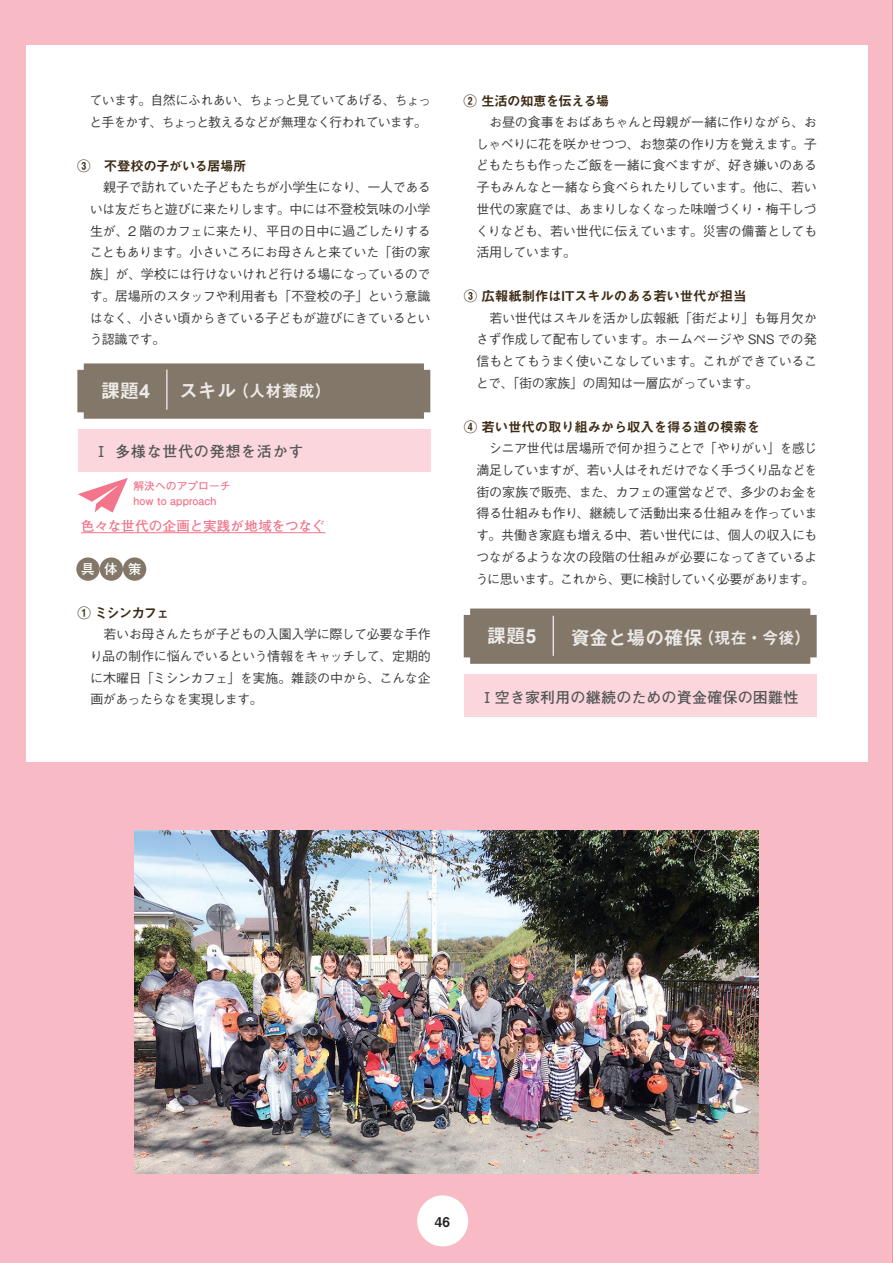
<style>
.page{position:relative;width:893px;height:1263px;background:#f8bac5}
.page>*{position:absolute;margin:0;border:0;box-sizing:border-box;transform-origin:0 0}
.t1{font:19.5px "Midashi Go Pro MB31";letter-spacing:-.02em;color:#fff}
.t2{font:16.5px "Midashi Go Pro MB31";color:#fff}
.t3{font:700 15px "Futo Go B101 Pro";letter-spacing:.02em;color:#545557}
.t4{font:700 15px "Futo Go B101 Pro";letter-spacing:.05em;color:#545557}
.t5{font:13.5px "Midashi Go Pro MB31";letter-spacing:-.02em;color:#3d2b15}
.t6{font:700 13.5px "Futo Go B101 Pro";letter-spacing:.005em;color:#f2758b}
.t7{font:13.5px "Midashi Go Pro MB31";letter-spacing:-.04em;color:#3d2b15}
.t8{font:13.5px "Midashi Go Pro MB31";letter-spacing:-.05em;color:#3d2b15}
.t9{font:700 13.5px "Futo Go B101 Pro";color:#fff}
.t10{font:13.5px "Midashi Go Pro MB31";color:#231f20}
.t11{font:500 13.05px/21.8px "Gothic BBB Pro";letter-spacing:-.045em;color:#3e3e3f;text-align:justify}
.t12{font:500 13.05px/21.8px "Gothic BBB Pro";letter-spacing:-.075em;color:#3e3e3f}
.t13{font:700 10.8px/14.5px "Futo Go B101 Pro";color:#f2758b}
.s1{font-family:"Arial";font-weight:700}
.s2{font-size:19.5px}
.s3{font-size:16.5px}
</style>
<div class="page">
<hr style="left:892px;top:0;width:1px;height:1263px;background:#f2758b">
<div style="left:26px;top:45px;width:841px;height:716px;background:#fff"></div>
<div style="left:417px;top:1195px;width:51px;height:51px;background:#fff;border-radius:50%"></div>
<svg style="left:76px;top:557px;width:24px;height:24px"></svg>
<div style="left:100px;top:557px;width:23px;height:24px;background:#827769;border-radius:50%"></div>
<div style="left:123px;top:557px;width:23px;height:24px;background:#827769;border-radius:50%"></div>
<div style="left:464px;top:608px;width:353px;height:56px;background:#827769"></div>
<hr style="left:553px;top:616px;width:1px;height:40px;background:#fff">
<div style="left:464px;top:675px;width:353px;height:42px;background:#fbd7dd"></div>
<img style="left:135px;top:831px;width:623px;height:342px">
<hr style="left:81px;top:532px;width:244px;height:1px;background:#f2758b">
<div style="left:78px;top:429px;width:353px;height:43px;background:#fbd7dd"></div>
<svg style="left:78px;top:478px;width:50px;height:34px"></svg>
<div style="left:77px;top:363px;width:353px;height:56px;background:#827769"></div>
<hr style="left:166px;top:370px;width:1px;height:40px;background:#fff">
<p class="t12" style="left:89px;top:88px;width:343px">ています。自然にふれあい、ちょっと見ていてあげる、ちょっと手をかす、ちょっと教えるなどが無理なく行われています。</p>
<p class="t7" style="left:77px;top:155px;width:171px">③　不登校の子がいる居場所</p>
<p class="t11" style="left:90px;top:175px;width:343px;text-indent:14px">親子で訪れていた子どもたちが小学生になり、一人であるいは友だちと遊びに来たりします。中には不登校気味の小学生が、2 階のカフェに来たり、平日の日中に過ごしたりすることもあります。小さいころにお母さんと来ていた「街の家族」が、学校には行けないけれど行ける場になっているのです。居場所のスタッフや利用者も「不登校の子」という意識はなく、小さい頃からきている子どもが遊びにきているという認識です。</p>
<h1 class="t1" style="left:100px;top:375px;width:51px">課題<span class="s1">4</span></h1>
<p class="t2" style="left:178px;top:378px;width:155px"><span class="s2">スキル</span>（人材養成）</p>
<p class="t4" style="left:94px;top:439px;width:211px">Ⅰ 多様な世代の発想を活かす</p>
<p class="t13" style="left:133px;top:477px;width:99px">解決へのアプローチhow to approach</p>
<p class="t6" style="left:81px;top:515px;width:246px">色々な世代の企画と実践が地域をつなぐ</p>
<p class="t9" style="left:81px;top:558px;width:62px">具体策</p>
<p class="t5" style="left:78px;top:602px;width:93px">① ミシンカフェ</p>
<p class="t11" style="left:90px;top:622px;width:343px;text-indent:14px">若いお母さんたちが子どもの入園入学に際して必要な手作り品の制作に悩んでいるという情報をキャッチして、定期的に木曜日「ミシンカフェ」を実施。雑談の中から、こんな企画があったらなを実現します。</p>
<p class="t8" style="left:464px;top:90px;width:147px">② 生活の知恵を伝える場</p>
<p class="t11" style="left:476px;top:109px;width:343px;text-indent:14px">お昼の食事をおばあちゃんと母親が一緒に作りながら、おしゃべりに花を咲かせつつ、お惣菜の作り方を覚えます。子どもたちも作ったご飯を一緒に食べますが、好き嫌いのある子もみんなと一緒なら食べられたりしています。他に、若い世代の家庭では、あまりしなくなった味噌づくり・梅干しづくりなども、若い世代に伝えています。災害の備蓄としても活用しています。</p>
<p class="t5" style="left:464px;top:285px;width:284px">③ 広報紙制作はITスキルのある若い世代が担当</p>
<p class="t11" style="left:476px;top:305px;width:343px;text-indent:14px">若い世代はスキルを活かし広報紙「街だより」も毎月欠かさず作成して配布しています。ホームページや SNS での発信もとてもうまく使いこなしています。これができていることで、「街の家族」の周知は一層広がっています。</p>
<p class="t5" style="left:464px;top:416px;width:298px">④ 若い世代の取り組みから収入を得る道の模索を</p>
<p class="t11" style="left:476px;top:436px;width:343px;text-indent:13px">シニア世代は居場所で何か担うことで「やりがい」を感じ満足していますが、若い人はそれだけでなく手づくり品などを街の家族で販売、また、カフェの運営などで、多少のお金を得る仕組みも作り、継続して活動出来る仕組みを作っています。共働き家庭も増える中、若い世代には、個人の収入にもつながるような次の段階の仕組みが必要になってきているように思います。これから、更に検討していく必要があります。</p>
<h1 class="t1" style="left:487px;top:620px;width:51px">課題<span class="s1">5</span></h1>
<h1 class="t1" style="left:570px;top:622px;width:242px">資金と場の確保<span class="s3">（現在・今後）</span></h1>
<p class="t3" style="left:480px;top:685px;width:320px">Ⅰ空き家利用の継続のための資金確保の困難性</p>
<p class="t10" style="left:435px;top:1211px;width:17px">46</p>
</div>
